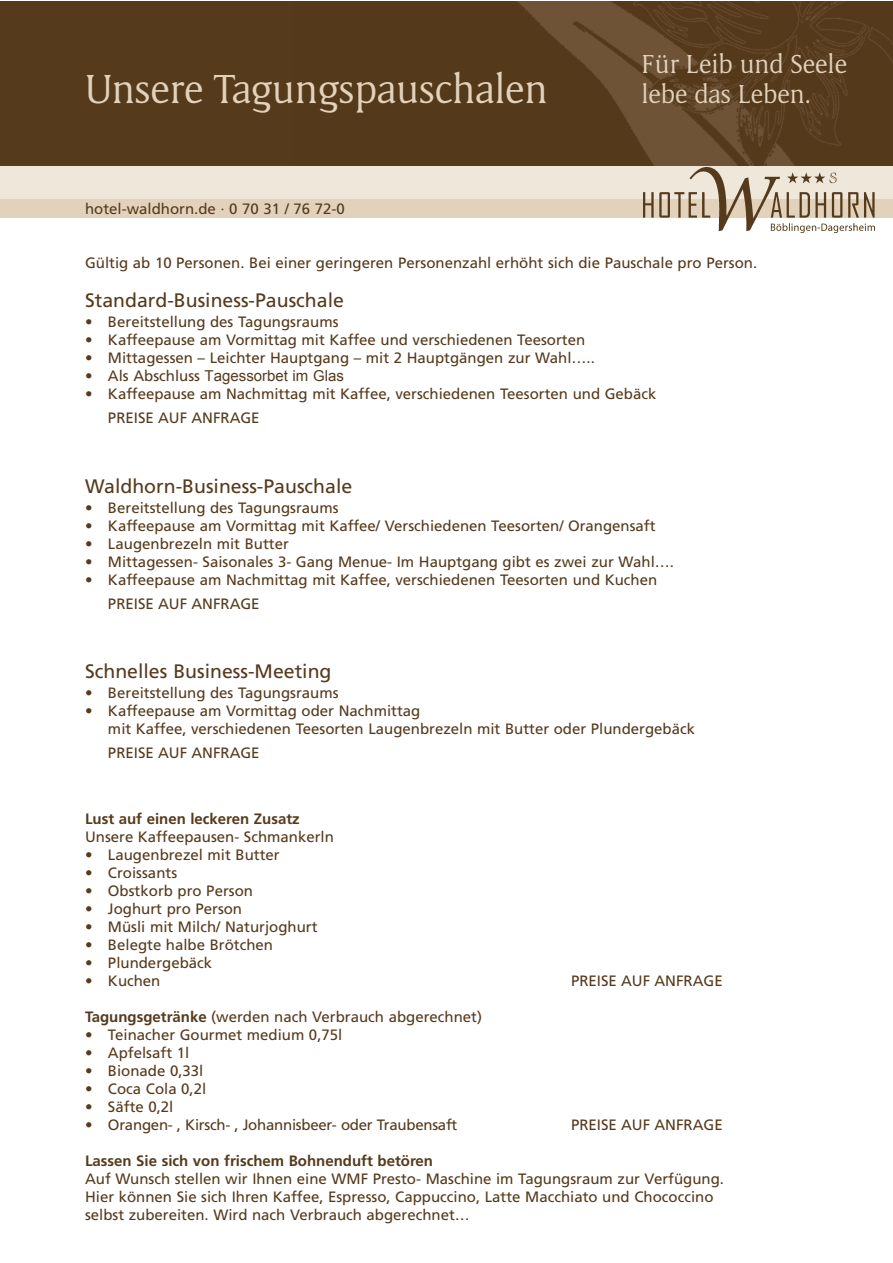
<style>
.page{position:relative;width:893px;height:1263px;background:#fff}
.page>*{position:absolute;margin:0;border:0;box-sizing:border-box;transform-origin:0 0}
.t1{font:42px "Memento";color:#e2d1bb}
.t2{font:27px/30px "Memento";color:#e2d1bb}
.t3{font:19.5px "Frutiger";color:#563a1c}
.t4{font:15px/18px "Frutiger";color:#563a1c}
.t5{font:700 15px "Frutiger";color:#563a1c}
.t6{font:15px "Arial";color:#563a1c}
.s1{font-family:"Frutiger"}
.s2{font-weight:700}
</style>
<div class="page">
<div style="left:0;top:198px;width:892px;height:20px;background:#e2d1bb"></div>
<div style="left:0;top:157px;width:892px;height:42px;background:#efe7da"></div>
<div style="left:0;top:1px;width:892px;height:164px;background:#563a1c"></div>
<img style="left:517px;top:1px;width:375px;height:164px">
<img style="left:644px;top:168px;width:230px;height:65px">
<h1 class="t1" style="left:85px;top:71px;width:464px">Unsere Tagungspauschalen</h1>
<p class="t4" style="left:85px;top:201px;width:261px">hotel-waldhorn.de · 0 70 31 / 76 72-0</p>
<h2 class="t2" style="left:641px;top:51px;width:207px">Für Leib und Seele lebe das Leben.</h2>
<p class="t4" style="left:85px;top:255px;width:674px">Gültig ab 10 Personen. Bei einer geringeren Personenzahl erhöht sich die Pauschale pro Person.</p>
<h3 class="t3" style="left:85px;top:292px;width:260px">Standard-Business-Pauschale</h3>
<p class="t4" style="left:85px;top:314px;width:255px">• Bereitstellung des Tagungsraums</p>
<p class="t4" style="left:85px;top:332px;width:502px">• Kaffeepause am Vormittag mit Kaffee und verschiedenen Teesorten</p>
<p class="t4" style="left:85px;top:350px;width:511px">• Mittagessen – Leichter Hauptgang – mit 2 Hauptgängen zur Wahl…..</p>
<p class="t6" style="left:85px;top:366px;width:260px"><span class="s1">• Als Abschluss</span> Tagessorbet im Glas</p>
<p class="t4" style="left:108px;top:383px;width:550px;line-height:24px;text-indent:-23px">• Kaffeepause am Nachmittag mit Kaffee, verschiedenen Teesorten und Gebäck<br>PREISE AUF ANFRAGE</p>
<h3 class="t3" style="left:85px;top:478px;width:269px">Waldhorn-Business-Pauschale</h3>
<p class="t4" style="left:85px;top:499px;width:255px">• Bereitstellung des Tagungsraums</p>
<p class="t4" style="left:85px;top:517px;width:572px">• Kaffeepause am Vormittag mit Kaffee/ Verschiedenen Teesorten/ Orangensaft</p>
<p class="t4" style="left:85px;top:535px;width:205px">• Laugenbrezeln mit Butter</p>
<p class="t4" style="left:85px;top:553px;width:590px">• Mittagessen- Saisonales 3- Gang Menue- Im Hauptgang gibt es zwei zur Wahl….</p>
<p class="t4" style="left:108px;top:568px;width:551px;line-height:24px;text-indent:-23px">• Kaffeepause am Nachmittag mit Kaffee, verschiedenen Teesorten und Kuchen<br>PREISE AUF ANFRAGE</p>
<h3 class="t3" style="left:85px;top:663px;width:248px">Schnelles Business-Meeting</h3>
<p class="t4" style="left:85px;top:685px;width:255px">• Bereitstellung des Tagungsraums</p>
<p class="t4" style="left:108px;top:703px;width:589px;text-indent:-23px">• Kaffeepause am Vormittag oder Nachmittag<br>mit Kaffee, verschiedenen Teesorten Laugenbrezeln mit Butter oder Plundergebäck</p>
<p class="t4" style="left:108px;top:745px;width:153px">PREISE AUF ANFRAGE</p>
<p class="t5" style="left:85px;top:813px;width:216px">Lust auf einen leckeren Zusatz</p>
<p class="t4" style="left:85px;top:829px;width:250px">Unsere Kaffeepausen- Schmankerln</p>
<p class="t4" style="left:85px;top:847px;width:196px">• Laugenbrezel mit Butter</p>
<p class="t4" style="left:85px;top:865px;width:94px">• Croissants</p>
<p class="t4" style="left:85px;top:883px;width:169px">• Obstkorb pro Person</p>
<p class="t4" style="left:85px;top:901px;width:159px">• Joghurt pro Person</p>
<p class="t4" style="left:85px;top:919px;width:234px">• Müsli mit Milch/ Naturjoghurt</p>
<p class="t4" style="left:85px;top:937px;width:189px">• Belegte halbe Brötchen</p>
<p class="t4" style="left:85px;top:955px;width:129px">• Plundergebäck</p>
<p class="t4" style="left:85px;top:973px;width:77px">• Kuchen</p>
<p class="t4" style="left:571px;top:973px;width:153px">PREISE AUF ANFRAGE</p>
<p class="t4" style="left:85px;top:1009px;width:398px"><span class="s2">Tagungsgetränke</span> (werden nach Verbrauch abgerechnet)</p>
<p class="t4" style="left:85px;top:1027px;width:259px">• Teinacher Gourmet medium 0,75l</p>
<p class="t4" style="left:85px;top:1045px;width:106px">• Apfelsaft 1l</p>
<p class="t4" style="left:85px;top:1063px;width:120px">• Bionade 0,33l</p>
<p class="t4" style="left:85px;top:1081px;width:123px">• Coca Cola 0,2l</p>
<p class="t4" style="left:85px;top:1099px;width:90px">• Säfte 0,2l</p>
<p class="t4" style="left:85px;top:1117px;width:374px">• Orangen- , Kirsch- , Johannisbeer- oder Traubensaft</p>
<p class="t4" style="left:571px;top:1117px;width:153px">PREISE AUF ANFRAGE</p>
<p class="t5" style="left:85px;top:1155px;width:350px">Lassen Sie sich von frischem Bohnenduft betören</p>
<p class="t4" style="left:85px;top:1171px;width:640px">Auf Wunsch stellen wir Ihnen eine WMF Presto- Maschine im Tagungsraum zur Verfügung.<br>Hier können Sie sich Ihren Kaffee, Espresso, Cappuccino, Latte Macchiato und Chococcino selbst zubereiten. Wird nach Verbrauch abgerechnet…</p>
</div>
